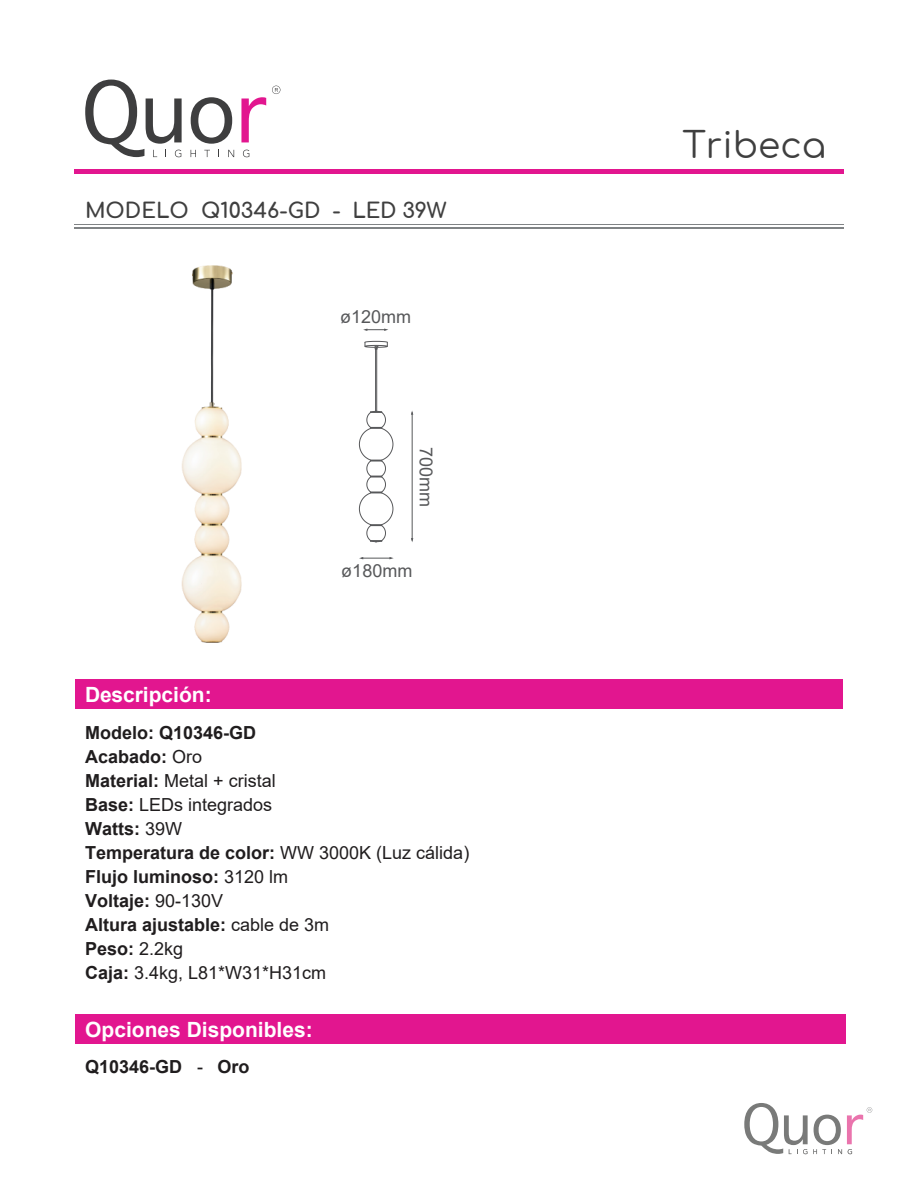
<style>
.page{position:relative;width:918px;height:1188px;background:#fff}
.page>*{position:absolute;margin:0;border:0;box-sizing:border-box;transform-origin:0 0}
.t1{font:36px "Comfortaa";color:#3f3f3f}
.t2{font:700 21px "Arial";color:#fff}
.t3{font:700 21px "Comfortaa";color:#3f3f3f}
.t4{font:18px/24px "Arial";color:#201d1e}
.t5{font:700 18px "Arial";color:#201d1e}
.t6{font:18px "Arial";color:#57585a}
.s1{font-weight:700}
.s2{font-weight:400}
</style>
<div class="page">
<hr style="left:74px;top:169px;width:770px;height:4px;background:#e2168f">
<hr style="left:74px;top:227px;width:770px;height:1px;background:#808385">
<hr style="left:74px;top:224px;width:770px;height:1px;background:#808385">
<div style="left:75px;top:680px;width:768px;height:29px;background:#e2168f"></div>
<svg style="left:241px;top:97px;width:25px;height:45px"></svg>
<svg style="left:191px;top:97px;width:41px;height:47px"></svg>
<svg style="left:85px;top:80px;width:97px;height:77px"></svg>
<svg style="left:191px;top:150px;width:5px;height:7px"></svg>
<svg style="left:204px;top:150px;width:6px;height:7px"></svg>
<svg style="left:228px;top:150px;width:6px;height:7px"></svg>
<svg style="left:243px;top:150px;width:6px;height:7px"></svg>
<svg style="left:272px;top:86px;width:8px;height:8px"></svg>
<div style="left:75px;top:1015px;width:771px;height:29px;background:#e2168f"></div>
<svg style="left:744px;top:1103px;width:128px;height:51px"></svg>
<img style="left:181px;top:266px;width:60px;height:376px">
<hr style="left:412px;top:413px;width:1px;height:127px;background:#57585a">
<svg style="left:359px;top:557px;width:35px;height:2px"></svg>
<hr style="left:375px;top:349px;width:1px;height:62px;background:#57585a">
<hr style="left:376px;top:349px;width:1px;height:62px;background:#57585a">
<svg style="left:364px;top:341px;width:24px;height:9px"></svg>
<svg style="left:359px;top:411px;width:35px;height:132px"></svg>
<svg style="left:363px;top:329px;width:25px;height:2px"></svg>
<p class="t3" style="left:85px;top:191px;width:363px">MODELO Q10346-GD - LED 39W</p>
<p class="t6" style="left:340px;top:304px;width:73px">ø120mm</p>
<p class="t6" style="left:438px;top:447px;width:62px;rotate:90deg">700mm</p>
<p class="t6" style="left:341px;top:559px;width:73px">ø180mm</p>
<p class="t2" style="left:85px;top:680px;width:128px">Descripción:</p>
<p class="t5" style="left:85px;top:720px;width:173px">Modelo: Q10346-GD</p>
<p class="t2" style="left:203px;top:710px;width:8px">:</p>
<p class="t4" style="left:85px;top:744px;width:386px"><span class="s1">Acabado:</span> Oro<br><span class="s1">Material:</span> Metal + cristal<br><span class="s1">Base:</span> LEDs integrados<br><span class="s1">Watts:</span> 39W<br><span class="s1">Temperatura de color:</span> WW 3000K (Luz cálida)<br><span class="s1">Flujo luminoso:</span> 3120 lm<br><span class="s1">Voltaje:</span> 90-130V<br><span class="s1">Altura ajustable:</span> cable de 3m<br><span class="s1">Peso:</span> 2.2kg<br><span class="s1">Caja:</span> 3.4kg, L81*W31*H31cm</p>
<p class="t2" style="left:85px;top:1015px;width:229px">Opciones Disponibles:</p>
<p class="t5" style="left:85px;top:1054px;width:166px">Q10346-GD <span class="s2">-</span> Oro</p>
<h1 class="t1" style="left:682px;top:113px;width:145px">Tribeca</h1>
</div>
